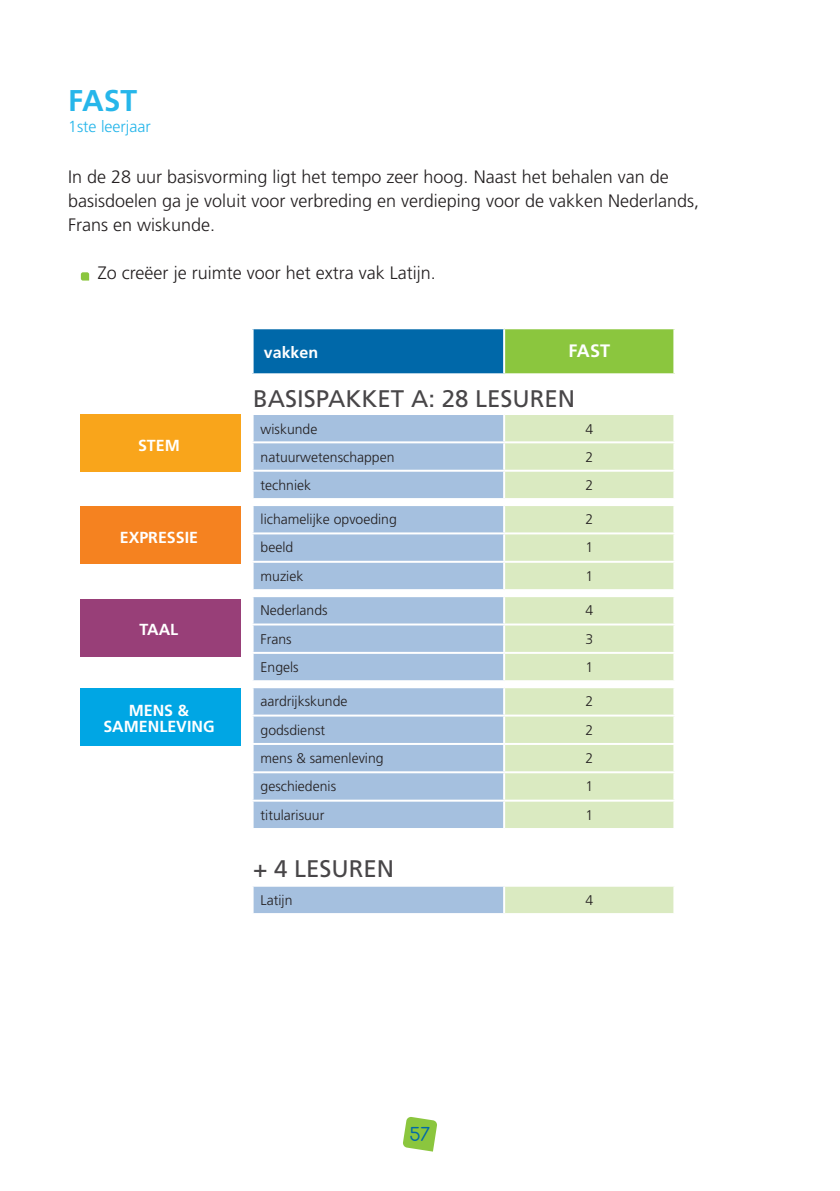
<style>
.page{position:relative;width:840px;height:1191px;background:#fff}
.page>*{position:absolute;margin:0;border:0;box-sizing:border-box;transform-origin:0 0}
.t1{font:700 30px "Frutiger CE";color:#26b6ea}
.t2{font:24px "Frutiger CE";color:#484648}
.t3{font:300 18px/24px "Frutiger";color:#231f20}
.t4{font:700 18px "Frutiger CE";color:#fff}
.t5{font:18px "Comfortaa";color:#0068a9}
.t6{font:700 16px/16px "Frutiger";color:#fff;text-align:center}
.t7{font:300 16px "Frutiger";color:#26b6ea}
.t8{font:300 14px "Frutiger";color:#231f20}
</style>
<div class="page">
<svg style="left:403px;top:1117px;width:34px;height:34px"></svg>
<svg style="left:81px;top:272px;width:8px;height:8px"></svg>
<div style="left:252px;top:328px;width:252px;height:46px;background:#0068a9"></div>
<div style="left:504px;top:328px;width:170px;height:46px;background:#8bc63e"></div>
<svg style="left:253px;top:415px;width:250px;height:498px;background:#adc6e2"></svg>
<div style="left:505px;top:415px;width:168px;height:498px;background:#daeac1"></div>
<svg style="left:253px;top:830px;width:420px;height:54px"></svg>
<hr style="left:251px;top:327px;width:253px;height:2px;background:#fff">
<hr style="left:251px;top:329px;width:2px;height:44px;background:#fff">
<hr style="left:504px;top:327px;width:171px;height:2px;background:#fff">
<hr style="left:503px;top:329px;width:2px;height:44px;background:#fff">
<hr style="left:673px;top:329px;width:2px;height:44px;background:#fff">
<hr style="left:251px;top:373px;width:253px;height:2px;background:#fff">
<hr style="left:504px;top:373px;width:171px;height:2px;background:#fff">
<hr style="left:251px;top:441px;width:253px;height:2px;background:#fff">
<hr style="left:504px;top:441px;width:171px;height:2px;background:#fff">
<hr style="left:251px;top:470px;width:253px;height:2px;background:#fff">
<hr style="left:504px;top:470px;width:171px;height:2px;background:#fff">
<hr style="left:251px;top:504px;width:253px;height:2px;background:#fff">
<hr style="left:504px;top:504px;width:171px;height:2px;background:#fff">
<hr style="left:251px;top:532px;width:253px;height:2px;background:#fff">
<hr style="left:504px;top:532px;width:171px;height:2px;background:#fff">
<hr style="left:251px;top:561px;width:253px;height:2px;background:#fff">
<hr style="left:504px;top:561px;width:171px;height:2px;background:#fff">
<hr style="left:251px;top:498px;width:253px;height:2px;background:#fff">
<hr style="left:504px;top:498px;width:171px;height:2px;background:#fff">
<hr style="left:251px;top:589px;width:253px;height:2px;background:#fff">
<hr style="left:504px;top:589px;width:171px;height:2px;background:#fff">
<hr style="left:251px;top:595px;width:253px;height:2px;background:#fff">
<hr style="left:504px;top:595px;width:171px;height:2px;background:#fff">
<hr style="left:251px;top:623px;width:253px;height:2px;background:#fff">
<hr style="left:504px;top:623px;width:171px;height:2px;background:#fff">
<hr style="left:251px;top:652px;width:253px;height:2px;background:#fff">
<hr style="left:504px;top:652px;width:171px;height:2px;background:#fff">
<hr style="left:251px;top:680px;width:253px;height:2px;background:#fff">
<hr style="left:504px;top:680px;width:171px;height:2px;background:#fff">
<hr style="left:251px;top:686px;width:253px;height:2px;background:#fff">
<hr style="left:504px;top:686px;width:171px;height:2px;background:#fff">
<hr style="left:251px;top:714px;width:253px;height:2px;background:#fff">
<hr style="left:504px;top:714px;width:171px;height:2px;background:#fff">
<hr style="left:251px;top:743px;width:253px;height:2px;background:#fff">
<hr style="left:504px;top:743px;width:171px;height:2px;background:#fff">
<hr style="left:251px;top:771px;width:253px;height:2px;background:#fff">
<hr style="left:504px;top:771px;width:171px;height:2px;background:#fff">
<hr style="left:251px;top:799px;width:253px;height:2px;background:#fff">
<hr style="left:504px;top:799px;width:171px;height:2px;background:#fff">
<hr style="left:251px;top:828px;width:253px;height:2px;background:#fff">
<hr style="left:504px;top:828px;width:171px;height:2px;background:#fff">
<hr style="left:503px;top:830px;width:2px;height:54px;background:#fff">
<hr style="left:251px;top:884px;width:253px;height:2px;background:#fff">
<hr style="left:504px;top:884px;width:171px;height:2px;background:#fff">
<div style="left:80px;top:688px;width:160px;height:57px;background:#00a6e4"></div>
<div style="left:80px;top:599px;width:160px;height:57px;background:#983f78"></div>
<div style="left:80px;top:507px;width:160px;height:57px;background:#f58220"></div>
<div style="left:80px;top:415px;width:160px;height:57px;background:#f9a51b"></div>
<h1 class="t1" style="left:68px;top:83px;width:71px">FAST</h1>
<p class="t7" style="left:68px;top:118px;width:84px">1ste leerjaar</p>
<p class="t3" style="left:68px;top:165px;width:632px">In de 28 uur basisvorming ligt het tempo zeer hoog. Naast het behalen van de basisdoelen ga je voluit voor verbreding en verdieping voor de vakken Nederlands,<br>Frans en wiskunde.</p>
<p class="t3" style="left:98px;top:261px;width:339px">Zo creëer je ruimte voor het extra vak Latijn.</p>
<p class="t6" style="left:264px;top:344px;width:56px">vakken</p>
<p class="t4" style="left:568px;top:340px;width:43px">FAST</p>
<p class="t6" style="left:138px;top:437px;width:43px">STEM</p>
<p class="t6" style="left:120px;top:529px;width:80px">EXPRESSIE</p>
<p class="t6" style="left:139px;top:621px;width:40px">TAAL</p>
<p class="t6" style="left:103px;top:702px;width:113px">MENS &amp;<br>SAMENLEVING</p>
<h2 class="t2" style="left:253px;top:384px;width:323px">BASISPAKKET A: 28 LESUREN</h2>
<p class="t8" style="left:260px;top:421px;width:58px">wiskunde</p>
<p class="t8" style="left:585px;top:421px;width:9px">4</p>
<p class="t8" style="left:260px;top:449px;width:135px">natuurwetenschappen</p>
<p class="t8" style="left:585px;top:449px;width:9px">2</p>
<p class="t8" style="left:260px;top:477px;width:52px">techniek</p>
<p class="t8" style="left:585px;top:477px;width:9px">2</p>
<p class="t8" style="left:260px;top:511px;width:138px">lichamelijke opvoeding</p>
<p class="t8" style="left:585px;top:511px;width:9px">2</p>
<p class="t8" style="left:260px;top:539px;width:34px">beeld</p>
<p class="t8" style="left:585px;top:539px;width:9px">1</p>
<p class="t8" style="left:260px;top:568px;width:44px">muziek</p>
<p class="t8" style="left:585px;top:568px;width:9px">1</p>
<p class="t8" style="left:260px;top:602px;width:68px">Nederlands</p>
<p class="t8" style="left:585px;top:602px;width:9px">4</p>
<p class="t8" style="left:260px;top:631px;width:33px">Frans</p>
<p class="t8" style="left:585px;top:631px;width:9px">3</p>
<p class="t8" style="left:260px;top:659px;width:40px">Engels</p>
<p class="t8" style="left:585px;top:659px;width:9px">1</p>
<p class="t8" style="left:260px;top:693px;width:88px">aardrijkskunde</p>
<p class="t8" style="left:585px;top:693px;width:9px">2</p>
<p class="t8" style="left:260px;top:722px;width:66px">godsdienst</p>
<p class="t8" style="left:585px;top:722px;width:9px">2</p>
<p class="t8" style="left:260px;top:750px;width:124px">mens &amp; samenleving</p>
<p class="t8" style="left:585px;top:750px;width:9px">2</p>
<p class="t8" style="left:260px;top:778px;width:77px">geschiedenis</p>
<p class="t8" style="left:585px;top:778px;width:9px">1</p>
<p class="t8" style="left:260px;top:807px;width:65px">titularisuur</p>
<p class="t8" style="left:585px;top:807px;width:9px">1</p>
<h2 class="t2" style="left:253px;top:854px;width:143px">+ 4 LESUREN</h2>
<p class="t8" style="left:260px;top:892px;width:33px">Latijn</p>
<p class="t8" style="left:585px;top:892px;width:9px">4</p>
<p class="t5" style="left:409px;top:1123px;width:22px">57</p>
</div>
